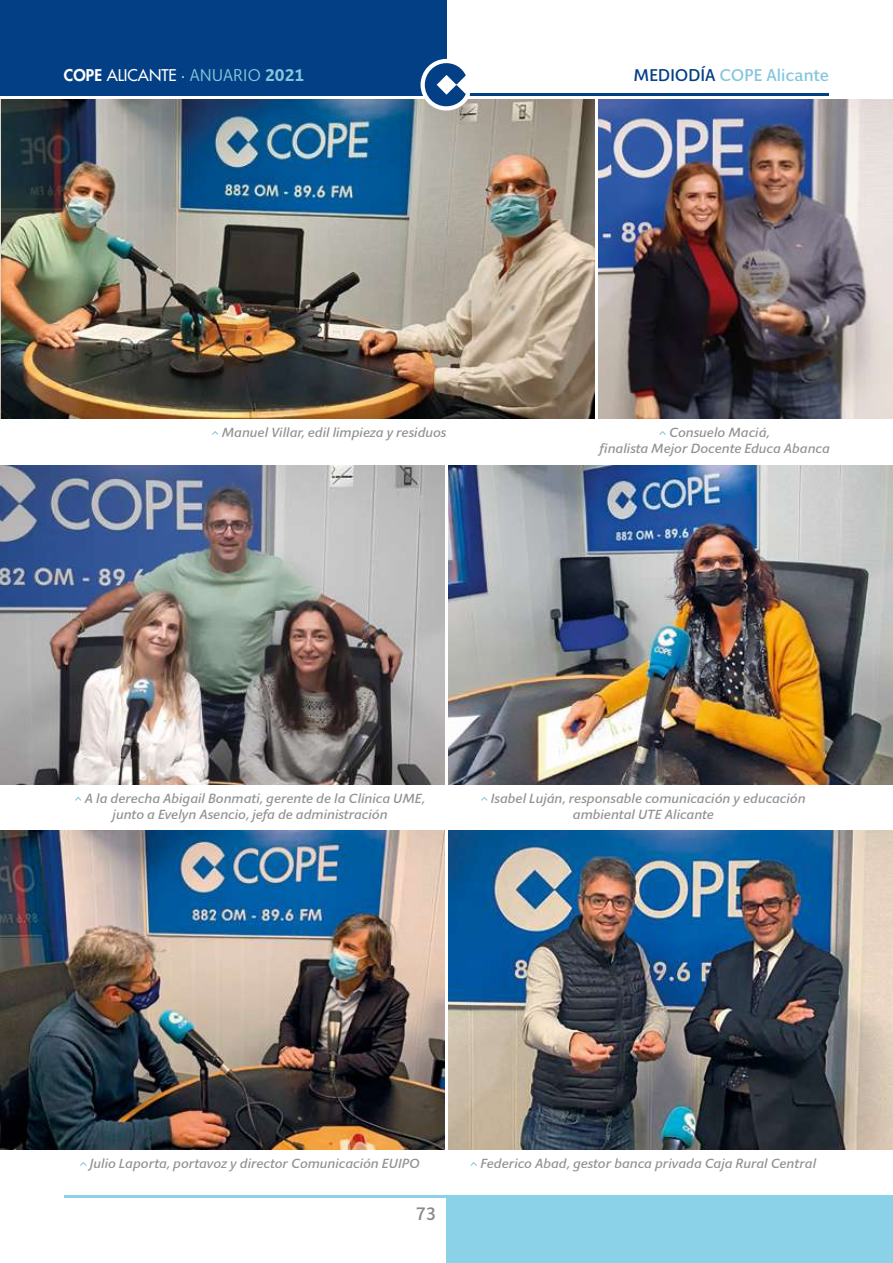
<style>
.page{position:relative;width:893px;height:1263px;background:#fff}
.page>*{position:absolute;margin:0;border:0;box-sizing:border-box;transform-origin:0 0}
.t1{font:500 18px "Giacomo";color:#878787}
.t2{font:500 16.95px "Giacomo";color:#85c6db}
.t3{font:500 15.75px "Futura Std";color:#fff}
.t4{font:italic 500 13.2px/15.9px "Giacomo";color:#929292}
.s1{font-weight:800}
.s2{font-family:"Giacomo";font-weight:400;font-size:16.95px}
.s3{font-family:"Giacomo";font-weight:400;font-size:16.95px;color:#85c6db}
.s4{font-family:"Giacomo";font-weight:700;font-size:16.95px;color:#85c6db}
.s5{color:#033f85}
</style>
<div class="page">
<div style="left:0;top:0;width:446px;height:96px;background:#033f85"></div>
<hr style="left:64px;top:1195px;width:382px;height:2px;background:#8bd1e7">
<hr style="left:446px;top:93px;width:383px;height:3px;background:#033f85">
<div style="left:446px;top:1195px;width:447px;height:68px;background:#8bd1e7"></div>
<img style="left:0;top:831px;width:444px;height:319px">
<img style="left:1px;top:100px;width:593px;height:319px">
<img style="left:448px;top:466px;width:445px;height:319px">
<svg style="left:212px;top:431px;width:6px;height:4px"></svg>
<img style="left:0;top:466px;width:444px;height:319px">
<svg style="left:75px;top:797px;width:6px;height:4px"></svg>
<img style="left:0;top:100px;width:1px;height:319px">
<svg style="left:481px;top:797px;width:7px;height:4px"></svg>
<img style="left:448px;top:831px;width:445px;height:319px">
<svg style="left:80px;top:1162px;width:7px;height:4px"></svg>
<svg style="left:470px;top:1162px;width:7px;height:4px"></svg>
<svg style="left:659px;top:431px;width:7px;height:4px"></svg>
<img style="left:598px;top:100px;width:295px;height:319px">
<svg style="left:418px;top:57px;width:56px;height:56px"></svg>
<p class="t3" style="left:64px;top:65px;width:242px"><span class="s1">COPE</span> ALICANTE <span class="s2">·</span> <span class="s3">ANUARIO</span> <span class="s4">2021</span></p>
<p class="t4" style="left:221px;top:425px;width:226px">Manuel Villar, edil limpieza y residuos</p>
<p class="t2" style="left:633px;top:65px;width:197px"><span class="s5">MEDIODÍA</span> COPE Alicante</p>
<p class="t4" style="left:599px;top:425px;width:232px;text-indent:70px">Consuelo Maciá,<br>finalista Mejor Docente Educa Abanca</p>
<p class="t4" style="left:112px;top:791px;width:314px;text-indent:-28px">A la derecha Abigail Bonmati, gerente de la Clínica UME, junto a Evelyn Asencio, jefa de administración</p>
<p class="t4" style="left:573px;top:791px;width:234px;text-indent:-82px">Isabel Luján, responsable comunicación y educación ambiental UTE Alicante</p>
<p class="t4" style="left:90px;top:1156px;width:331px">Julio Laporta, portavoz y director Comunicación EUIPO</p>
<p class="t4" style="left:480px;top:1156px;width:337px">Federico Abad, gestor banca privada Caja Rural Central</p>
<h1 class="t1" style="left:416px;top:1203px;width:21px">73</h1>
</div>
